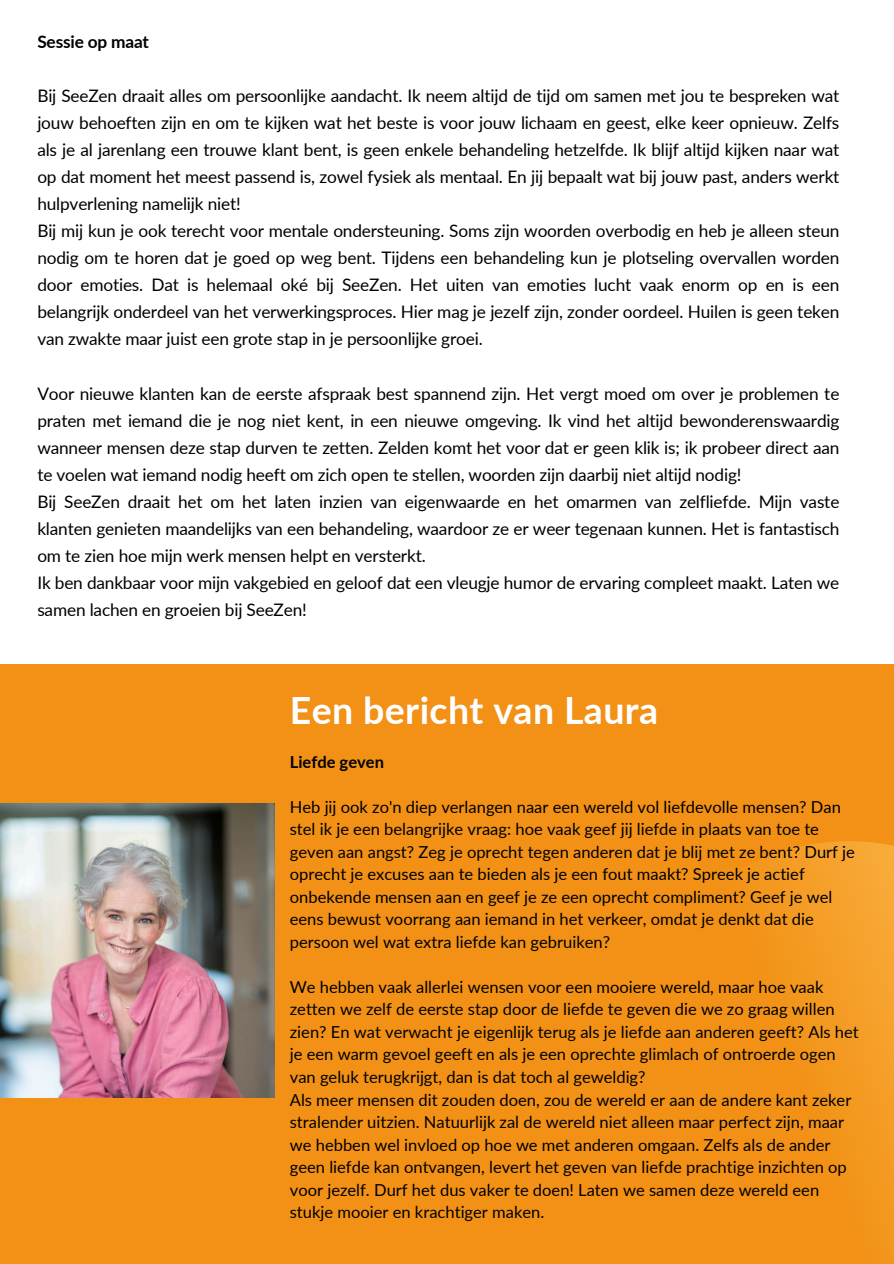
<style>
.page{position:relative;width:894px;height:1264px;background:#fff}
.page>*{position:absolute;margin:0;border:0;box-sizing:border-box;transform-origin:0 0}
.t1{font:700 37.5px "Lato";letter-spacing:.01em;color:#fff}
.t2{font:17.25px/27px "Lato";letter-spacing:-.01em;color:#000;text-align:justify}
.t3{font:700 17.25px "Lato";letter-spacing:-.01em;color:#000}
.t4{font:16.5px/22.5px "Lato";color:#000}
.t5{font:700 16.5px "Lato";color:#000}
</style>
<div class="page">
<div style="left:0;top:664px;width:893px;height:599px;background:#f29115"></div>
<svg style="left:764px;top:841px;width:129px;height:368px;fill:#f39920"></svg>
<img style="left:0;top:803px;width:274px;height:294px">
<p class="t3" style="left:37px;top:31px;width:113px">Sessie op maat</p>
<p class="t2" style="left:37px;top:82px;width:803px">Bij SeeZen draait alles om persoonlijke aandacht. Ik neem altijd de tijd om samen met jou te bespreken wat jouw behoeften zijn en om te kijken wat het beste is voor jouw lichaam en geest, elke keer opnieuw. Zelfs als je al jarenlang een trouwe klant bent, is geen enkele behandeling hetzelfde. Ik blijf altijd kijken naar wat op dat moment het meest passend is, zowel fysiek als mentaal. En jij bepaalt wat bij jouw past, anders werkt hulpverlening namelijk niet!</p>
<p class="t2" style="left:37px;top:217px;width:803px">Bij mij kun je ook terecht voor mentale ondersteuning. Soms zijn woorden overbodig en heb je alleen steun nodig om te horen dat je goed op weg bent. Tijdens een behandeling kun je plotseling overvallen worden door emoties. Dat is helemaal oké bij SeeZen. Het uiten van emoties lucht vaak enorm op en is een belangrijk onderdeel van het verwerkingsproces. Hier mag je jezelf zijn, zonder oordeel. Huilen is geen teken van zwakte maar juist een grote stap in je persoonlijke groei.</p>
<p class="t2" style="left:37px;top:379px;width:803px">Voor nieuwe klanten kan de eerste afspraak best spannend zijn. Het vergt moed om over je problemen te praten met iemand die je nog niet kent, in een nieuwe omgeving. Ik vind het altijd bewonderenswaardig wanneer mensen deze stap durven te zetten. Zelden komt het voor dat er geen klik is; ik probeer direct aan te voelen wat iemand nodig heeft om zich open te stellen, woorden zijn daarbij niet altijd nodig!</p>
<p class="t2" style="left:37px;top:487px;width:803px">Bij SeeZen draait het om het laten inzien van eigenwaarde en het omarmen van zelfliefde. Mijn vaste klanten genieten maandelijks van een behandeling, waardoor ze er weer tegenaan kunnen. Het is fantastisch om te zien hoe mijn werk mensen helpt en versterkt.</p>
<h1 class="t2" style="left:37px;top:568px;width:803px">Ik ben dankbaar voor mijn vakgebied en geloof dat een vleugje humor de ervaring compleet maakt. Laten we samen lachen en groeien bij SeeZen!</h1>
<p class="t1" style="left:290px;top:687px;width:370px">Een bericht van Laura</p>
<h2 class="t5" style="left:290px;top:751px;width:96px">Liefde geven</h2>
<p class="t4" style="left:290px;top:795px;width:566px">Heb jij ook zo'n diep verlangen naar een wereld vol liefdevolle mensen? Dan stel ik je een belangrijke vraag: hoe vaak geef jij liefde in plaats van toe te geven aan angst? Zeg je oprecht tegen anderen dat je blij met ze bent? Durf je oprecht je excuses aan te bieden als je een fout maakt? Spreek je actief onbekende mensen aan en geef je ze een oprecht compliment? Geef je wel eens bewust voorrang aan iemand in het verkeer, omdat je denkt dat die persoon wel wat extra liefde kan gebruiken?</p>
<p class="t4" style="left:290px;top:975px;width:570px">We hebben vaak allerlei wensen voor een mooiere wereld, maar hoe vaak zetten we zelf de eerste stap door de liefde te geven die we zo graag willen zien? En wat verwacht je eigenlijk terug als je liefde aan anderen geeft? Als het je een warm gevoel geeft en als je een oprechte glimlach of ontroerde ogen van geluk terugkrijgt, dan is dat toch al geweldig?</p>
<p class="t4" style="left:290px;top:1087px;width:563px">Als meer mensen dit zouden doen, zou de wereld er aan de andere kant zeker stralender uitzien. Natuurlijk zal de wereld niet alleen maar perfect zijn, maar we hebben wel invloed op hoe we met anderen omgaan. Zelfs als de ander geen liefde kan ontvangen, levert het geven van liefde prachtige inzichten op voor jezelf. Durf het dus vaker te doen! Laten we samen deze wereld een stukje mooier en krachtiger maken.</p>
</div>
